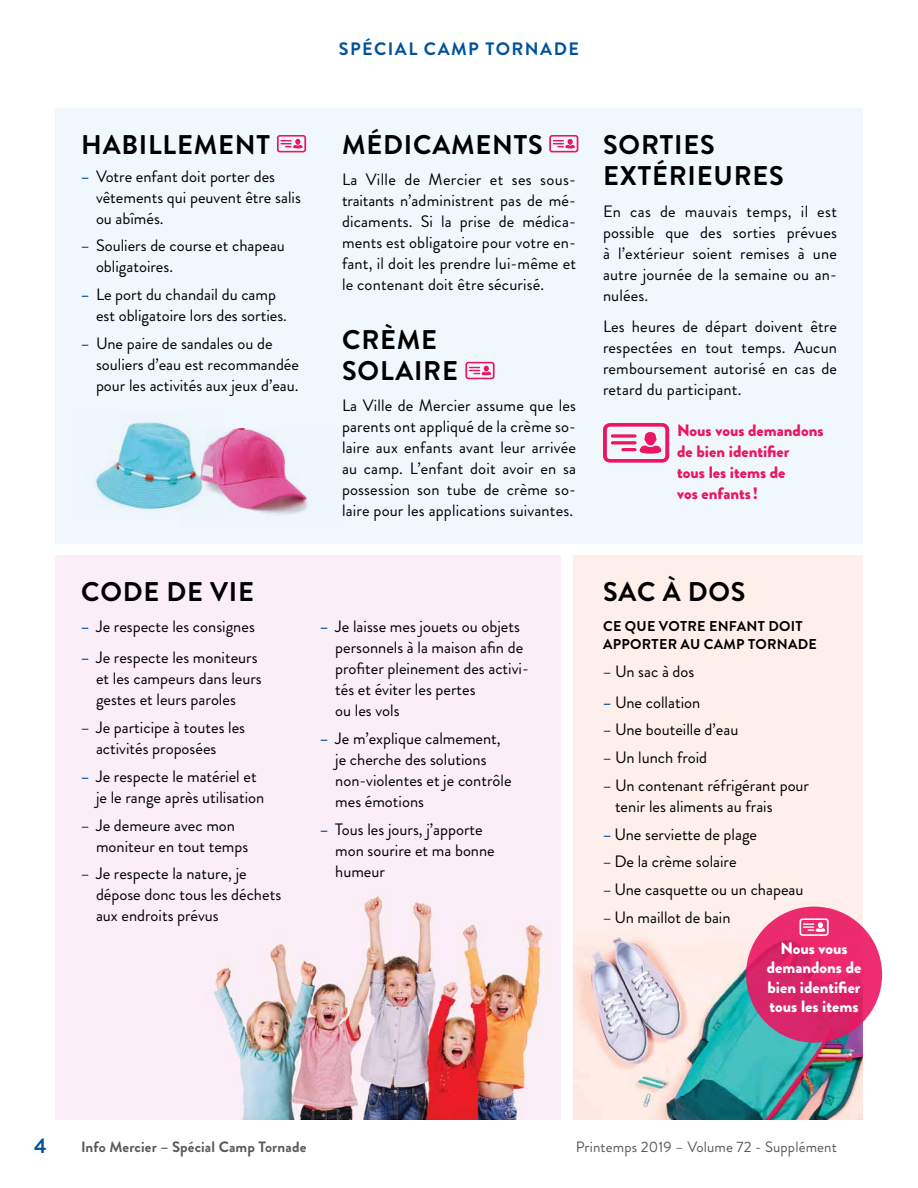
<style>
.page{position:relative;width:918px;height:1188px;background:#fff}
.page>*{position:absolute;margin:0;border:0;box-sizing:border-box;transform-origin:0 0}
.t1{font:700 27px/31.5px "Brandon Grotesque";letter-spacing:.03em;color:#000}
.t2{font:700 21px "Brandon Grotesque";color:#00529b}
.t3{font:700 18px "Brandon Grotesque";letter-spacing:.08em;color:#00529b}
.t4{font:16.5px/21px "Brandon Grotesque";color:#000}
.t5{font:900 16.5px/21px "Brandon Grotesque";color:#eb1561}
.t6{font:900 16.5px/19.5px "Brandon Grotesque";color:#fff;text-align:center}
.t7{font:15px "Brandon Grotesque";letter-spacing:.01em;color:#58595b}
.t8{font:700 15px "Brandon Grotesque";color:#58595b}
.t9{font:700 14.25px/18px "Brandon Grotesque";letter-spacing:.02em;color:#000}
.s1{font-weight:700;font-size:15px;color:#00529b}
</style>
<div class="page">
<hr style="left:917px;top:0;width:1px;height:745px;background:#efefef">
<div style="left:55px;top:108px;width:808px;height:435px;background:#f0f7fd"></div>
<img style="left:55px;top:555px;width:506px;height:565px">
<img style="left:574px;top:555px;width:289px;height:565px">
<svg style="left:746px;top:907px;width:136px;height:136px;background:#e0276b"></svg>
<img style="left:95px;top:418px;width:86px;height:93px">
<img style="left:181px;top:428px;width:129px;height:87px">
<svg style="left:603px;top:423px;width:66px;height:40px"></svg>
<svg style="left:611px;top:434px;width:26px;height:4px"></svg>
<hr style="left:611px;top:441px;width:26px;height:3px;background:#eb1561;border-radius:2px">
<hr style="left:621px;top:448px;width:16px;height:3px;background:#eb1561;border-radius:2px">
<svg style="left:277px;top:135px;width:29px;height:17px"></svg>
<svg style="left:549px;top:135px;width:29px;height:17px"></svg>
<svg style="left:465px;top:362px;width:30px;height:17px"></svg>
<svg style="left:800px;top:918px;width:29px;height:18px"></svg>
<h1 class="t1" style="left:81px;top:130px;width:190px">HABILLEMENT</h1>
<p class="t4" style="left:96px;top:166px;width:206px;text-indent:-15px"><span class="s1">–</span> Votre enfant doit porter des vêtements qui peuvent être salis ou abîmés.</p>
<p class="t4" style="left:96px;top:236px;width:190px;text-indent:-15px"><span class="s1">–</span> Souliers de course et chapeau obligatoires.</p>
<p class="t4" style="left:96px;top:285px;width:193px;text-indent:-15px"><span class="s1">–</span> Le port du chandail du camp est obligatoire lors des sorties.</p>
<p class="t4" style="left:96px;top:333px;width:205px;text-indent:-15px"><span class="s1">–</span> Une paire de sandales ou de souliers d’eau est recommandée pour les activités aux jeux d’eau.</p>
<p class="t3" style="left:339px;top:38px;width:242px">SPÉCIAL CAMP TORNADE</p>
<h1 class="t1" style="left:342px;top:130px;width:202px">MÉDICAMENTS</h1>
<p class="t4" style="left:342px;top:170px;width:236px;text-align:justify">La Ville de Mercier et ses sous&shy;traitants n’administrent pas de mé&shy;dicaments. Si la prise de médica&shy;ments est obligatoire pour votre en&shy;fant, il doit les prendre lui-même et le contenant doit être sécurisé.</p>
<h1 class="t1" style="left:342px;top:324px;width:117px">CRÈME<br>SOLAIRE</h1>
<p class="t4" style="left:342px;top:396px;width:236px;text-align:justify">La Ville de Mercier assume que les parents ont appliqué de la crème so&shy;laire aux enfants avant leur arrivée au camp. L’enfant doit avoir en sa possession son tube de crème so&shy;laire pour les applications suivantes.</p>
<h1 class="t1" style="left:603px;top:130px;width:182px">SORTIES<br>EXTÉRIEURES</h1>
<p class="t4" style="left:603px;top:201px;width:236px;text-align:justify">En cas de mauvais temps, il est possible que des sorties prévues à l’exté rieur soient remises à une autre journée de la semaine ou an&shy;nulées.</p>
<p class="t4" style="left:603px;top:316px;width:236px;text-align:justify">Les heures de départ doivent être respectées en tout temps. Aucun remboursement autorisé en cas de retard du participant.</p>
<p class="t5" style="left:677px;top:420px;width:148px">Nous vous demandons de bien identifier<br>tous les items de<br>vos enfants !</p>
<h1 class="t1" style="left:81px;top:577px;width:174px">CODE DE VIE</h1>
<h1 class="t1" style="left:603px;top:577px;width:144px">SAC À DOS</h1>
<p class="t9" style="left:603px;top:617px;width:215px">CE QUE VOTRE ENFANT DOIT<br>APPORTER AU CAMP TORNADE</p>
<p class="t4" style="left:603px;top:661px;width:93px"><span class="s1">–</span> Un sac à dos</p>
<p class="t4" style="left:603px;top:692px;width:99px"><span class="s1">–</span> Une collation</p>
<p class="t4" style="left:603px;top:720px;width:137px"><span class="s1">–</span> Une bouteille d’eau</p>
<p class="t4" style="left:603px;top:748px;width:106px"><span class="s1">–</span> Un lunch froid</p>
<p class="t4" style="left:615px;top:775px;width:196px;text-indent:-12px"><span class="s1">–</span> Un contenant réfrigérant pour tenir les aliments au frais</p>
<p class="t4" style="left:603px;top:824px;width:156px"><span class="s1">–</span> Une serviette de plage</p>
<p class="t4" style="left:603px;top:852px;width:135px"><span class="s1">–</span> De la crème solaire</p>
<p class="t4" style="left:603px;top:880px;width:202px"><span class="s1">–</span> Une casquette ou un chapeau</p>
<p class="t4" style="left:603px;top:907px;width:129px"><span class="s1">–</span> Un maillot de bain</p>
<p class="t4" style="left:81px;top:617px;width:175px"><span class="s1">–</span> Je respecte les consignes</p>
<p class="t4" style="left:96px;top:648px;width:167px;text-indent:-15px"><span class="s1">–</span> Je respecte les moniteurs et les campeurs dans leurs gestes et leurs paroles</p>
<p class="t4" style="left:96px;top:718px;width:151px;text-indent:-15px"><span class="s1">–</span> Je participe à toutes les activités proposées</p>
<p class="t4" style="left:96px;top:766px;width:170px;text-indent:-15px"><span class="s1">–</span> Je respecte le matériel et je le range après utilisation</p>
<p class="t4" style="left:96px;top:815px;width:154px;text-indent:-15px"><span class="s1">–</span> Je demeure avec mon moniteur en tout temps</p>
<p class="t4" style="left:96px;top:864px;width:187px;text-indent:-15px"><span class="s1">–</span> Je respecte la nature, je dépose donc tous les déchets aux endroits prévus</p>
<p class="t4" style="left:335px;top:617px;width:195px;text-indent:-15px"><span class="s1">–</span> Je laisse mes jouets ou objets personnels à la maison afin de profiter pleinement des activi&shy;tés et éviter les pertes<br>ou les vols</p>
<p class="t4" style="left:335px;top:729px;width:178px;text-indent:-15px"><span class="s1">–</span> Je m’explique calmement, je cherche des solutions non-violentes et je contrôle mes émotions</p>
<p class="t4" style="left:335px;top:819px;width:161px;text-indent:-15px"><span class="s1">–</span> Tous les jours, j’apporte mon sourire et ma bonne humeur</p>
<p class="t2" style="left:34px;top:1133px;width:14px">4</p>
<p class="t8" style="left:81px;top:1138px;width:227px">INFO MERCIER – SPÉCIAL CAMP TORNADE</p>
<p class="t6" style="left:767px;top:939px;width:96px">Nous vous demandons de bien identifier tous les items</p>
<p class="t7" style="left:576px;top:1138px;width:263px">Printemps 2019 – Volume 72 - Supplément</p>
</div>
